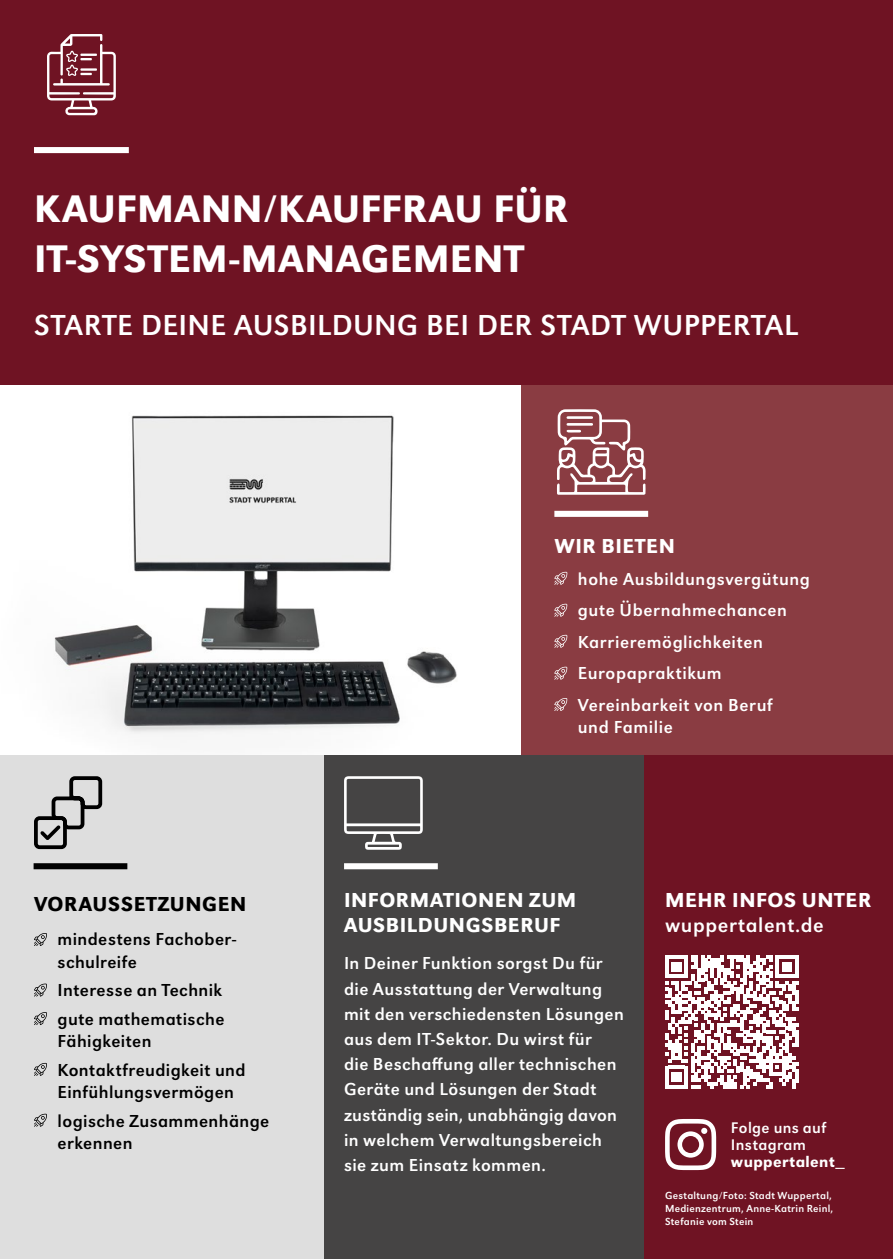
<style>
.page{position:relative;width:893px;height:1259px;background:#fff}
.page>*{position:absolute;margin:0;border:0;box-sizing:border-box;transform-origin:0 0}
.t1{font:500 39.9px/50.4px "URW Grotesk";letter-spacing:.01em;color:#fff}
.t2{font:30px "URW Grotesk";letter-spacing:.015em;color:#fff}
.t3{font:500 21px/25.2px "URW Grotesk";letter-spacing:.03em;color:#fff}
.t4{font:21px "URW Grotesk";letter-spacing:.03em;color:#fff}
.t5{font:500 21px "URW Grotesk";letter-spacing:.03em;color:#000}
.t6{font:18px/25.2px "URW Grotesk";letter-spacing:.025em;color:#fff}
.t7{font:18px/28.5px "URW Grotesk";letter-spacing:.025em;color:#000}
.t8{font:15.9px/17.1px "URW Grotesk";letter-spacing:.025em;color:#fff}
.t9{font:500 15.9px "URW Grotesk";letter-spacing:.025em;color:#fff}
.t10{font:10.5px/12.9px "URW Grotesk";letter-spacing:.025em;color:#fff}
</style>
<div class="page">
<div style="left:0;top:0;width:893px;height:419px;background:#6f1323"></div>
<div style="left:518px;top:386px;width:375px;height:371px;background:#8a3c42"></div>
<div style="left:643px;top:755px;width:250px;height:504px;background:#6f1323"></div>
<div style="left:34px;top:147px;width:95px;height:6px;background:#fff"></div>
<svg style="left:665px;top:1119px;width:51px;height:51px"></svg>
<div style="left:701px;top:1127px;width:6px;height:7px;background:#fff;border-radius:50%"></div>
<svg style="left:665px;top:955px;width:134px;height:133px"></svg>
<hr style="left:795px;top:1069px;width:4px;height:13px;background:#fff">
<div style="left:554px;top:511px;width:94px;height:6px;background:#fff"></div>
<svg style="left:557px;top:409px;width:89px;height:86px"></svg>
<svg style="left:554px;top:572px;width:13px;height:13px"></svg>
<svg style="left:554px;top:604px;width:13px;height:13px"></svg>
<svg style="left:554px;top:635px;width:13px;height:13px"></svg>
<svg style="left:554px;top:666px;width:13px;height:13px"></svg>
<svg style="left:554px;top:698px;width:13px;height:13px"></svg>
<svg style="left:47px;top:34px;width:69px;height:81px"></svg>
<img style="left:0;top:386px;width:521px;height:369px">
<div style="left:0;top:755px;width:327px;height:504px;background:#dedede"></div>
<div style="left:324px;top:755px;width:319px;height:504px;background:#454444"></div>
<svg style="left:34px;top:933px;width:13px;height:13px"></svg>
<svg style="left:34px;top:983px;width:13px;height:13px"></svg>
<svg style="left:34px;top:1012px;width:13px;height:13px"></svg>
<svg style="left:34px;top:1063px;width:13px;height:13px"></svg>
<svg style="left:34px;top:1113px;width:13px;height:13px"></svg>
<div style="left:34px;top:863px;width:93px;height:6px;background:#000"></div>
<div style="left:344px;top:863px;width:94px;height:6px;background:#fff"></div>
<svg style="left:344px;top:776px;width:79px;height:73px"></svg>
<svg style="left:34px;top:776px;width:69px;height:74px"></svg>
<h1 class="t1" style="left:34px;top:183px;width:536px">KAUFMANN/KAUFFRAU FÜR<br>IT-SYSTEM-MANAGEMENT</h1>
<h2 class="t2" style="left:34px;top:307px;width:765px">STARTE DEINE AUSBILDUNG BEI DER STADT WUPPERTAL</h2>
<p class="t5" style="left:34px;top:891px;width:214px">VORAUSSETZUNGEN</p>
<p class="t7" style="left:58px;top:928px;width:180px;line-height:22.5px">mindestens Fachober&shy;schulreife</p>
<p class="t7" style="left:58px;top:976px;width:168px">Interesse an Technik gute mathematische</p>
<p class="t7" style="left:58px;top:1027px;width:189px">Fähigkeiten<br>Kontaktfreudigkeit und</p>
<p class="t7" style="left:58px;top:1078px;width:213px">Einfühlungsvermögen logische Zusammenhänge</p>
<p class="t7" style="left:58px;top:1129px;width:77px">erkennen</p>
<p class="t3" style="left:554px;top:534px;width:122px">WIR BIETEN</p>
<p class="t6" style="left:578px;top:563px;width:234px;line-height:31.5px">hohe Ausbildungsvergütung gute Übernahmechancen<br>Karrieremöglichkeiten<br>Europapraktikum<br>Vereinbarkeit von Beruf</p>
<p class="t6" style="left:578px;top:715px;width:97px">und Familie</p>
<p class="t3" style="left:344px;top:887px;width:234px">INFORMATIONEN ZUM<br>AUSBILDUNGSBERUF</p>
<p class="t6" style="left:344px;top:950px;width:281px">In Deiner Funktion sorgst Du für die Ausstattung der Verwaltung mit den verschiedensten Lösungen aus dem IT-Sektor. Du wirst für<br>die Beschaffung aller technischen<br>Geräte und Lösungen der Stadt zuständig sein, unabhängig davon in welchem Verwaltungsbereich sie zum Einsatz kommen.</p>
<p class="t3" style="left:665px;top:887px;width:208px">MEHR INFOS UNTER</p>
<p class="t4" style="left:665px;top:912px;width:160px">wuppertalent.de</p>
<p class="t8" style="left:731px;top:1119px;width:97px">Folge uns auf<br>Instagram</p>
<p class="t9" style="left:731px;top:1152px;width:115px">wuppertalent_</p>
<p class="t10" style="left:665px;top:1189px;width:170px">Gestaltung/Foto: Stadt Wuppertal,<br>Medienzentrum, Anne-Katrin Reinl,<br>Stefanie vom Stein</p>
</div>
